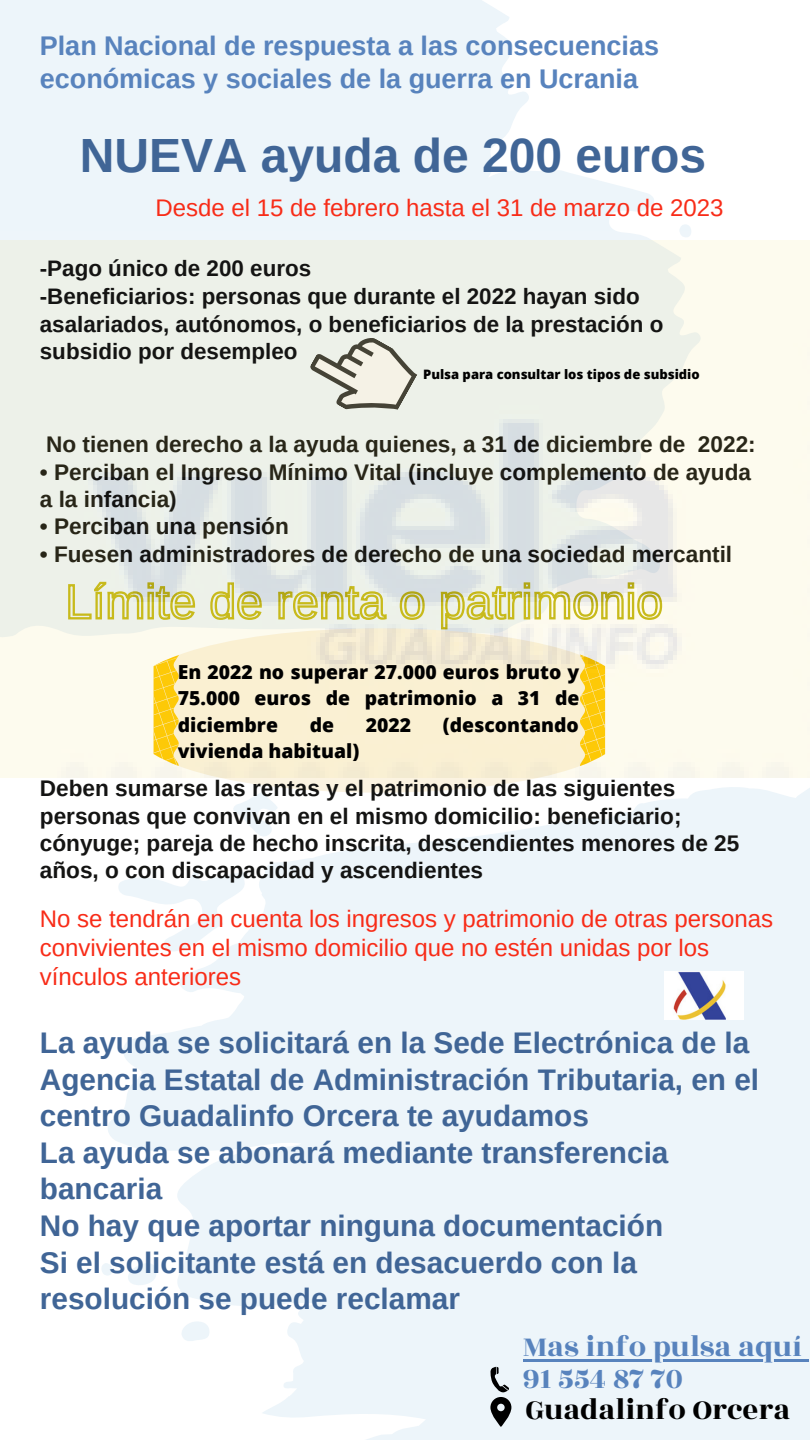
<style>
.page{position:relative;width:810px;height:1440px;background:#fff}
.page>*{position:absolute;margin:0;border:0;box-sizing:border-box;transform-origin:0 0}
.t1{font:700 48px "Arimo";color:#406596}
.t2{font:31px "Rozha One";color:#5883bd}
.t3{font:31px "Rozha One";color:#000}
.t4{font:700 29.8px/36.6px "Arimo";color:#406596}
.t5{font:700 27px/33px "Arimo";color:#5883bd}
.t6{font:24px/29.2px "Arimo";color:#f82c18}
.t7{font:700 22.6px/27.4px "Arimo";color:#141413}
.t8{font:700 22.4px/27.8px "Arimo";color:#141413}
.t9{font:800 19.4px/26.4px "Open Sans";color:#000;text-align:justify}
.t10{font:800 13px "Open Sans";color:#000}
</style>
<div class="page">
<div style="left:0;top:0;width:529px;height:165px;background:#edf5fa"></div>
<div style="left:0;top:165px;width:654px;height:66px;background:#edf5fa"></div>
<svg style="left:679px;top:224px;width:12px;height:7px"></svg>
<svg style="left:101px;top:777px;width:709px;height:663px;fill:#edf5fa"></svg>
<svg style="left:154px;top:777px;width:451px;height:24px"></svg>
<svg style="left:490px;top:1367px;width:21px;height:60px"></svg>
<img style="left:0;top:231px;width:810px;height:546px">
<img style="left:664px;top:971px;width:79px;height:49px">
<hr style="left:523px;top:1359px;width:279px;height:3px;background:#5883bd">
<svg style="left:802px;top:1359px;width:7px;height:3px"></svg>
<p class="t5" style="left:40px;top:29px;width:621px">Plan Nacional de respuesta a las consecuencias económicas y sociales de la guerra en Ucrania</p>
<h1 class="t1" style="left:80px;top:129px;width:628px">NUEVA ayuda de 200 euros</h1>
<p class="t6" style="left:155px;top:193px;width:570px">Desde el 15 de febrero hasta el 31 de marzo de 2023</p>
<p class="t8" style="left:40px;top:254px;width:625px">-Pago único de 200 euros<br>-Beneficiarios: personas que durante el 2022 hayan sido asalariados, autónomos, o beneficiarios de la prestación o subsidio por desempleo</p>
<p class="t10" style="left:423px;top:365px;width:278px">Pulsa para consultar los tipos de subsidio</p>
<p class="t7" style="left:46px;top:431px;width:711px">No tienen derecho a la ayuda quienes, a 31 de diciembre de 2022:</p>
<p class="t7" style="left:40px;top:458px;width:713px">• Perciban el Ingreso Mínimo Vital (incluye complemento de ayuda a la infancia)</p>
<p class="t7" style="left:40px;top:513px;width:251px">• Perciban una pensión</p>
<p class="t7" style="left:40px;top:540px;width:694px">• Fuesen administradores de derecho de una sociedad mercantil</p>
<p class="t9" style="left:178px;top:658px;width:403px">En 2022 no superar 27.000 euros bruto y 75.000 euros de patrimonio a 31 de diciembre</p>
<p class="t9" style="left:310px;top:711px;width:26px">de</p>
<p class="t9" style="left:366px;top:711px;width:47px">2022</p>
<p class="t9" style="left:443px;top:711px;width:138px">(descontando</p>
<p class="t9" style="left:178px;top:737px;width:183px">vivienda habitual)</p>
<p class="t7" style="left:40px;top:775px;width:701px">Deben sumarse las rentas y el patrimonio de las siguientes personas que convivan en el mismo domicilio: beneficiario; cónyuge; pareja de hecho inscrita, descendientes menores de 25 años, o con discapacidad y ascendientes</p>
<p class="t6" style="left:40px;top:904px;width:735px">No se tendrán en cuenta los ingresos y patrimonio de otras personas convivientes en el mismo domicilio que no estén unidas por los vínculos anteriores</p>
<p class="t4" style="left:40px;top:1024px;width:721px">La ayuda se solicitará en la Sede Electrónica de la Agencia Estatal de Administración Tributaria, en el centro Guadalinfo Orcera te ayudamos<br>La ayuda se abonará mediante transferencia bancaria<br>No hay que aportar ninguna documentación<br>Si el solicitante está en desacuerdo con la resolución se puede reclamar</p>
<h2 class="t2" style="left:523px;top:1325px;width:280px">Mas info pulsa aquí</h2>
<h2 class="t2" style="left:523px;top:1357px;width:162px">91 554 87 70</h2>
<h2 class="t3" style="left:526px;top:1388px;width:266px">Guadalinfo Orcera</h2>
</div>
